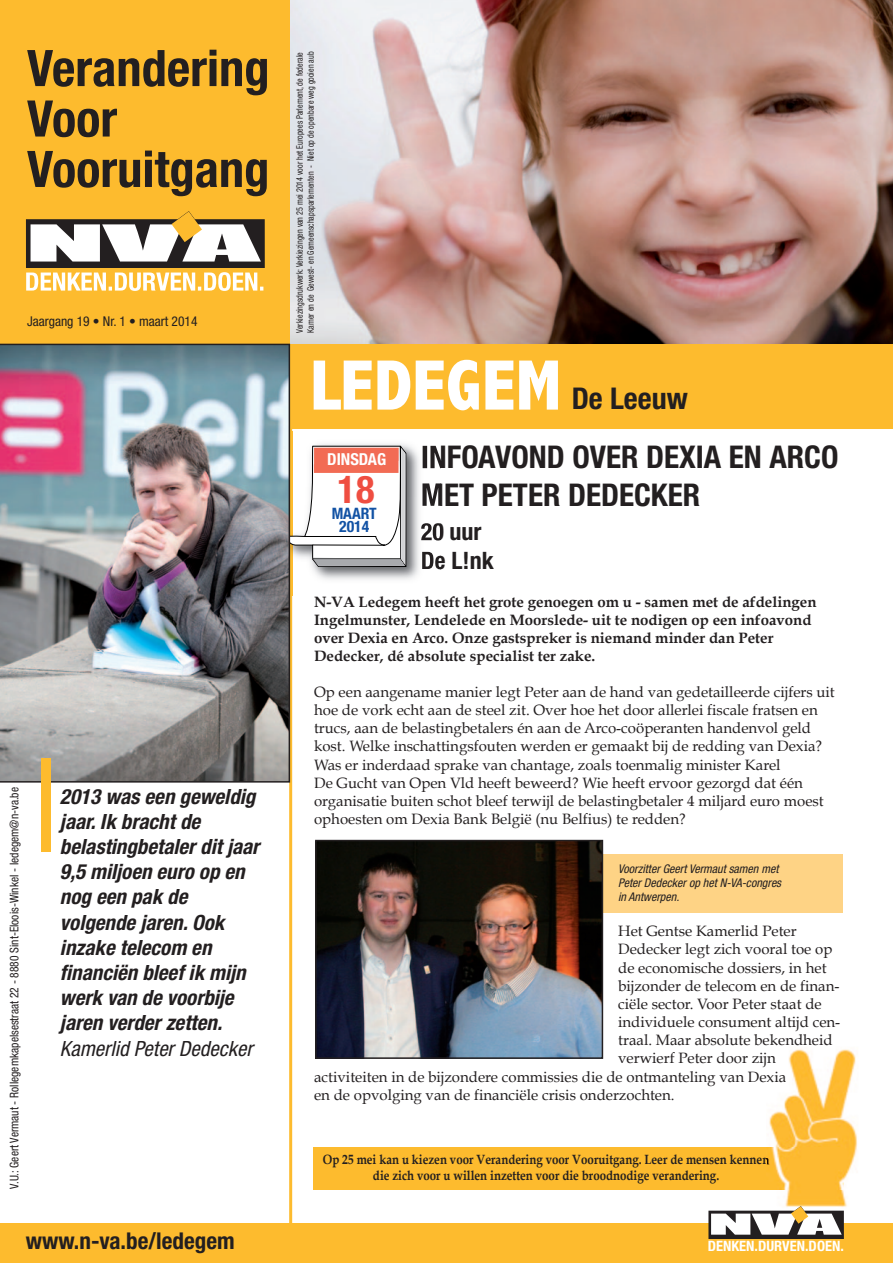
<style>
.page{position:relative;width:893px;height:1263px;background:#fff}
.page>*{position:absolute;margin:0;border:0;box-sizing:border-box;transform-origin:0 0}
.t1{font:800 condensed 72px "Abadi";color:#fff}
.t2{font:700 condensed 50.4px/50.4px "Helvetica Neue LT Std";color:#231f20}
.t3{font:700 condensed 38.25px "Helvetica Neue LT Std";color:#ef4e41}
.t4{font:700 condensed 31.35px/37.7px "Helvetica Neue LT Std";color:#231f20}
.t5{font:700 condensed 30px "Helvetica Neue LT Std";color:#231f20}
.t6{font:700 condensed 24px/28.8px "Helvetica Neue LT Std";color:#231f20}
.t7{font:700 condensed 23.1px "Helvetica Neue LT Std";color:#231f20}
.t8{font:italic 700 condensed 21px/25.2px "Helvetica Neue LT Std";color:#231f20}
.t9{font:italic condensed 21px "Helvetica Neue LT Std";color:#231f20}
.t10{font:700 condensed 16.5px "Helvetica Neue LT Std";color:#fff}
.t11{font:700 condensed 15.75px/13.5px "Helvetica Neue LT Std";color:#1252a4;text-align:center}
.t12{font:15px/18.1px "Book Antiqua";color:#231f20}
.t13{font:700 15px/18px "Book Antiqua";color:#231f20}
.t14{font:700 condensed 14.25px "Helvetica Neue LT Std";color:#fff}
.t15{font:condensed 13.5px "Helvetica Neue LT Std";color:#231f20}
.t16{font:700 13.35px/16px "Book Antiqua";color:#231f20;text-align:center;scale:.86 1}
.t17{font:condensed 12px "Helvetica Neue LT Std";color:#231f20;scale:.96 1}
.t18{font:italic condensed 12px/14.4px "Helvetica Neue LT Std";color:#231f20}
.t19{font:condensed 9px/10.8px "Helvetica Neue LT Std";color:#231f20;scale:.9 1}
</style>
<div class="page">
<div style="left:596px;top:855px;width:246px;height:58px;background:#fed385"></div>
<div style="left:313px;top:1147px;width:530px;height:43px;background:#fdbb2e"></div>
<img style="left:769px;top:1049px;width:88px;height:158px">
<img style="left:766px;top:1147px;width:77px;height:43px">
<hr style="left:289px;top:341px;width:3px;height:901px;background:#fdbb2e">
<div style="left:292px;top:343px;width:601px;height:85px;background:#fdbb2e"></div>
<img style="left:291px;top:0;width:602px;height:343px">
<div style="left:0;top:0;width:290px;height:343px;background:#fdbb2e"></div>
<div style="left:0;top:1224px;width:893px;height:39px;background:#fdbb2e"></div>
<svg style="left:708px;top:1206px;width:136px;height:32px"></svg>
<svg style="left:26px;top:211px;width:239px;height:80px"></svg>
<img style="left:290px;top:432px;width:150px;height:163px">
<img style="left:423px;top:445px;width:17px;height:24px">
<img style="left:422px;top:483px;width:18px;height:23px">
<img style="left:421px;top:523px;width:19px;height:17px">
<img style="left:422px;top:552px;width:18px;height:17px">
<svg style="left:290px;top:445px;width:117px;height:122px"></svg>
<img style="left:401px;top:448px;width:5px;height:117px">
<img style="left:312px;top:558px;width:93px;height:8px">
<img style="left:318px;top:843px;width:282px;height:213px">
<div style="left:315px;top:840px;width:288px;height:219px;border:2px solid #231f20"></div>
<img style="left:0;top:344px;width:290px;height:439px">
<div style="left:41px;top:758px;width:10px;height:93px;background:#fdbb2e"></div>
<h2 class="t2" style="left:27px;top:48px;width:244px">Verandering<br>Voor<br>Vooruitgang</h2>
<p class="t15" style="left:27px;top:316px;width:172px">Jaargang 19 • Nr. 1 • maart 2014</p>
<p class="t17" style="left:10px;top:1188px;width:420px;rotate:-90deg">V.U.: Geert Vermaut - Rollegemkapelsestraat 22 - 8880 Sint-Eloois-Winkel - ledegem@n-va.be</p>
<h3 class="t8" style="left:60px;top:785px;width:205px">2013 was een geweldig jaar.Ik bracht de belastingbetalerdit jaar<br>9,5 miljoen euro op en nog een pak de volgende jaren.Ook inzake telecom en financiën bleef ik mijn werk van de voorbije jaren verderzetten.</h3>
<h3 class="t9" style="left:60px;top:1041px;width:198px">Kamerlid PeterDedecker</h3>
<p class="t19" style="left:295px;top:333px;width:314px;rotate:-90deg">Verkiezingsdrukwerk: Verkiezingen van 25 mei 2014 voor het Europees Parlement, de federale<br>Kamer en de Gewest- en Gemeenschapsparlementen - Niet op de openbare weg gooien aub</p>
<h1 class="t1" style="left:310px;top:347px;width:253px">LEDEGEM</h1>
<h3 class="t5" style="left:572px;top:388px;width:118px">De Leeuw</h3>
<h3 class="t4" style="left:421px;top:441px;width:419px">INFOAVOND OVER DEXIA EN ARCO<br>MET PETER DEDECKER</h3>
<h3 class="t6" style="left:421px;top:519px;width:74px">20 uur<br>De L!nk</h3>
<p class="t13" style="left:314px;top:593px;width:504px">N-VA Ledegem heeft het grote genoegen om u - samen met de afdelingen Ingelmunster, Lendelede en Moorslede- uit te nodigen op een infoavond over Dexia en Arco. Onze gastspreker is niemand minder dan Peter Dedecker, dé absolute specialist ter zake.</p>
<p class="t12" style="left:314px;top:683px;width:522px">Op een aangename manier legt Peter aan de hand van gedetailleerde cijfers uit hoe de vork echt aan de steel zit. Over hoe het door allerlei fiscale fratsen en trucs, aan de belastingbetalers én aan de Arco-coöperanten handenvol geld kost. Welke inschattingsfouten werden er gemaakt bij de redding van Dexia?<br>Was er inderdaad sprake van chantage, zoals toenmalig minister Karel<br>De Gucht van Open Vld heeft beweerd? Wie heeft ervoor gezorgd dat één organisatie buiten schot bleef terwijl de belastingbetaler 4 miljard euro moest ophoesten om Dexia Bank België (nu Belfius) te redden?</p>
<p class="t18" style="left:618px;top:862px;width:167px">VoorzitterGeert Vermaut samen met<br>PeterDedeckerop het N-VA-congres in Antwerpen.</p>
<p class="t12" style="left:618px;top:922px;width:180px">Het Gentse Kamerlid Peter</p>
<p class="t12" style="left:618px;top:940px;width:216px">Dedecker legt zich vooral toe op</p>
<p class="t12" style="left:618px;top:959px;width:210px">de economische dossiers, in het</p>
<p class="t12" style="left:618px;top:977px;width:223px">bijzonder de telecom en de finan-</p>
<p class="t12" style="left:618px;top:995px;width:205px">ciële sector. Voor Peter staat de</p>
<p class="t12" style="left:618px;top:1013px;width:224px">individuele consument altijd cen-</p>
<p class="t12" style="left:618px;top:1031px;width:216px">traal. Maar absolute bekendheid</p>
<p class="t12" style="left:618px;top:1049px;width:159px">verwierf Peter door zijn</p>
<p class="t12" style="left:314px;top:1068px;width:474px">activiteiten in de bijzondere commissies die de ontmanteling van Dexia</p>
<p class="t12" style="left:314px;top:1086px;width:362px">en de opvolging van de financiële crisis onderzochten.</p>
<p class="t10" style="left:327px;top:453px;width:61px">DINSDAG</p>
<h3 class="t3" style="left:338px;top:475px;width:38px">18</h3>
<p class="t11" style="left:332px;top:508px;width:47px">MAART<br>2014</p>
<p class="t16" style="left:323px;top:1152px;width:521px">Op 25 mei kan u kiezen voor Verandering voor Vooruitgang. Leer de mensen kennen die zich voor u willen inzetten voor die broodnodige verandering.</p>
<h3 class="t7" style="left:26px;top:1232px;width:210px">www.n-va.be/ledegem</h3>
<p class="t14" style="left:708px;top:1241px;width:138px">DENKEN.DURVEN.DOEN.</p>
</div>
